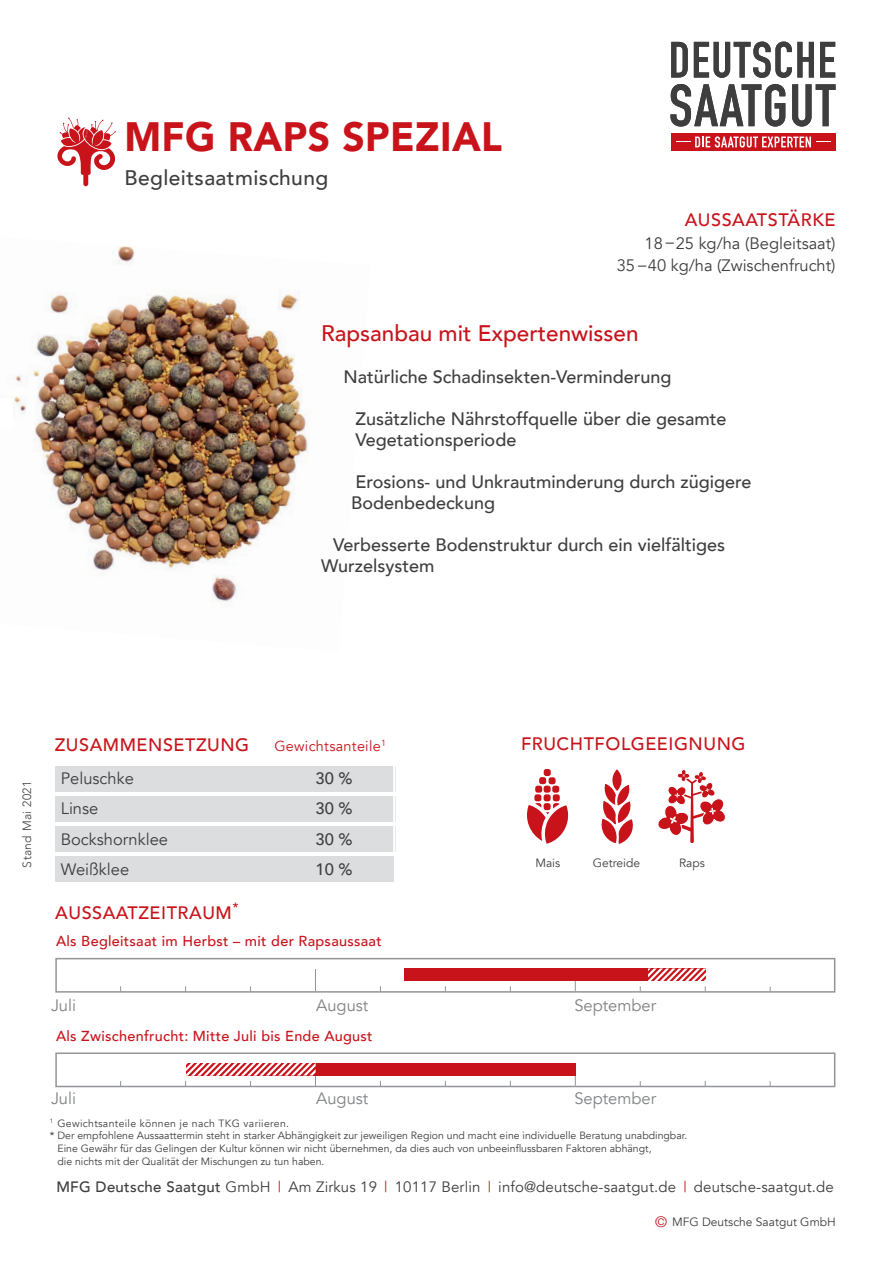
<style>
.page{position:relative;width:893px;height:1263px;background:#fff}
.page>*{position:absolute;margin:0;border:0;box-sizing:border-box;transform-origin:0 0}
.t1{font:900 40.95px "Avenir";letter-spacing:.01em;color:#c8131b;scale:.95 1}
.t2{font:500 22.5px "Avenir";color:#c8131b}
.t3{font:500 21px "Avenir";letter-spacing:.02em;color:#3e3e3f}
.t4{font:500 18px/21px "Avenir";color:#3e3e3f}
.t5{font:500 18px "Avenir";letter-spacing:.03em;color:#c8131b}
.t6{font:16.5px/30.3px "Avenir";color:#3e3e3f;text-align:right}
.t7{font:16.5px "Avenir";color:#808285}
.t8{font:500 16.5px/30.3px "Avenir";color:#3e3e3f;text-align:justify}
.t9{font:15px "Avenir";letter-spacing:.01em;color:#3e3e3f}
.t10{font:500 14.4px "Avenir";letter-spacing:.02em;color:#c8131b}
.t11{font:14.4px "Avenir";letter-spacing:.02em;color:#c8131b}
.t12{font:12px "Avenir";color:#3e3e3f}
.t13{font:300 12px "Avenir";letter-spacing:.03em;color:#3e3e3f}
.t14{font:10.5px "Avenir";color:#3e3e3f}
.t15{font:10.5px "Avenir";letter-spacing:.03em;color:#3e3e3f}
.s1{font-weight:500}
.s2{color:#c8131b}
.s3{font-size:15px;color:#c8131b}
</style>
<div class="page">
<svg style="left:671px;top:42px;width:17px;height:36px"></svg>
<svg style="left:694px;top:42px;width:120px;height:36px"></svg>
<svg style="left:820px;top:42px;width:15px;height:36px"></svg>
<svg style="left:670px;top:84px;width:115px;height:43px"></svg>
<svg style="left:792px;top:84px;width:44px;height:43px"></svg>
<div style="left:671px;top:133px;width:164px;height:18px;background:#c8131b"></div>
<svg style="left:676px;top:136px;width:154px;height:11px"></svg>
<svg style="left:57px;top:117px;width:59px;height:69px"></svg>
<img style="left:13px;top:246px;width:296px;height:356px">
<svg style="left:315px;top:969px;width:1px;height:21px"></svg>
<div style="left:404px;top:969px;width:302px;height:12px;background:#c8131b"></div>
<div style="left:55px;top:958px;width:780px;height:35px;border:2px solid #939598"></div>
<div style="left:55px;top:766px;width:340px;height:25px;background:#dcdddf"></div>
<div style="left:55px;top:796px;width:340px;height:25px;background:#dcdddf"></div>
<div style="left:55px;top:826px;width:340px;height:26px;background:#dcdddf"></div>
<hr style="left:393px;top:758px;width:2px;height:102px;background:#fff">
<svg style="left:601px;top:769px;width:32px;height:75px"></svg>
<svg style="left:658px;top:770px;width:68px;height:73px"></svg>
<div style="left:544px;top:769px;width:7px;height:7px;background:#c8131b;border-radius:2px"></div>
<div style="left:539px;top:777px;width:7px;height:7px;background:#c8131b;border-radius:2px"></div>
<div style="left:535px;top:786px;width:7px;height:7px;background:#c8131b;border-radius:2px"></div>
<div style="left:549px;top:777px;width:7px;height:7px;background:#c8131b;border-radius:2px"></div>
<div style="left:544px;top:786px;width:7px;height:7px;background:#c8131b;border-radius:2px"></div>
<div style="left:552px;top:786px;width:7px;height:7px;background:#c8131b;border-radius:2px"></div>
<div style="left:534px;top:794px;width:7px;height:7px;background:#c8131b;border-radius:2px"></div>
<div style="left:544px;top:794px;width:7px;height:7px;background:#c8131b;border-radius:2px"></div>
<div style="left:553px;top:794px;width:7px;height:7px;background:#c8131b;border-radius:2px"></div>
<svg style="left:527px;top:803px;width:42px;height:41px"></svg>
<div style="left:55px;top:856px;width:338px;height:25px;background:#dcdddf"></div>
<svg style="left:575px;top:1063px;width:1px;height:21px"></svg>
<div style="left:186px;top:1063px;width:389px;height:13px;background:#c8131b"></div>
<div style="left:55px;top:1052px;width:780px;height:35px;border:2px solid #939598"></div>
<svg style="left:648px;top:968px;width:148px;height:24px"></svg>
<svg style="left:168px;top:1063px;width:148px;height:24px"></svg>
<h1 class="t1" style="left:124px;top:101px;width:399px">MFG RAPS SPEZIAL</h1>
<h3 class="t3" style="left:124px;top:160px;width:205px">Begleitsaatmischung</h3>
<h3 class="t5" style="left:685px;top:205px;width:152px">AUSSAATSTÄRKE</h3>
<h3 class="t6" style="left:617px;top:232px;width:220px;line-height:22.5px">18 –25 kg/ha (Begleitsaat)<br>35 –40 kg/ha (Zwischenfrucht)</h3>
<h2 class="t2" style="left:321px;top:314px;width:319px">Rapsanbau mit Expertenwissen</h2>
<h3 class="t4" style="left:344px;top:366px;width:329px">Natürliche Schadinsekten-Verminderung</h3>
<h3 class="t4" style="left:356px;top:408px;width:372px">Zusätzliche Nährstoffquelle über die gesamte<br>Vegetationsperiode</h3>
<h3 class="t4" style="left:351px;top:471px;width:402px">Erosions- und Unkrautminderung durch zügigere<br>Bodenbedeckung</h3>
<h3 class="t4" style="left:321px;top:534px;width:406px;text-indent:12px">Verbesserte Bodenstruktur durch ein vielfältiges<br>Wurzelsystem</h3>
<p class="t13" style="left:20px;top:867px;width:88px;rotate:-90deg">Stand Mai 2021</p>
<h3 class="t5" style="left:55px;top:729px;width:196px">ZUSAMMENSETZUNG</h3>
<h3 class="t11" style="left:274px;top:738px;width:113px">Gewichtsanteile<sup>1</sup></h3>
<h3 class="t5" style="left:521px;top:728px;width:226px">FRUCHTFOLGEEIGNUNG</h3>
<h3 class="t6" style="left:61px;top:763px;width:109px;text-align:left">Peluschke<br>Linse<br>Bockshornklee<br>Weißklee</h3>
<h3 class="t8" style="left:316px;top:762px;width:38px">30 % 30 % 30 % 10 %</h3>
<h3 class="t5" style="left:55px;top:897px;width:185px">AUSSAATZEITRAUM<sup>*</sup></h3>
<h3 class="t10" style="left:56px;top:928px;width:327px">Als Begleitsaat im Herbst – mit der Rapsaussaat</h3>
<p class="t12" style="left:535px;top:856px;width:26px">Mais</p>
<p class="t12" style="left:593px;top:856px;width:49px">Getreide</p>
<p class="t12" style="left:679px;top:856px;width:27px">Raps</p>
<h3 class="t7" style="left:51px;top:995px;width:27px">Juli</h3>
<h3 class="t7" style="left:316px;top:995px;width:54px">August</h3>
<h3 class="t7" style="left:574px;top:995px;width:83px">September</h3>
<h3 class="t10" style="left:56px;top:1023px;width:318px">Als Zwischenfrucht: Mitte Juli bis Ende August</h3>
<h3 class="t7" style="left:51px;top:1089px;width:27px">Juli</h3>
<h3 class="t7" style="left:316px;top:1089px;width:54px">August</h3>
<h3 class="t7" style="left:574px;top:1089px;width:83px">September</h3>
<p class="t15" style="left:50px;top:1117px;width:241px"><sup>1</sup> Gewichtsanteile können je nach TKG variieren.</p>
<p class="t14" style="left:50px;top:1129px;width:639px">* Der empfohlene Aussaattermin steht in starker Abhängigkeit zur jeweiligen Region und macht eine individuelle Beratung unabdingbar.</p>
<p class="t14" style="left:57px;top:1142px;width:596px">Eine Gewähr für das Gelingen der Kultur können wir nicht übernehmen, da dies auch von unbeeinflussbaren Faktoren abhängt,</p>
<p class="t14" style="left:57px;top:1155px;width:268px">die nichts mit der Qualität der Mischungen zu tun haben.</p>
<h3 class="t9" style="left:56px;top:1178px;width:779px"><span class="s1">MFG Deutsche Saatgut</span> GmbH <span class="s2">|</span> Am Zirkus 19 <span class="s2">|</span> 10117 Berlin <span class="s2">|</span> info@deutsche-saatgut.de <span class="s2">|</span> deutsche-saatgut.de</h3>
<p class="t12" style="left:655px;top:1214px;width:182px"><span class="s3">©</span> MFG Deutsche Saatgut GmbH</p>
</div>
